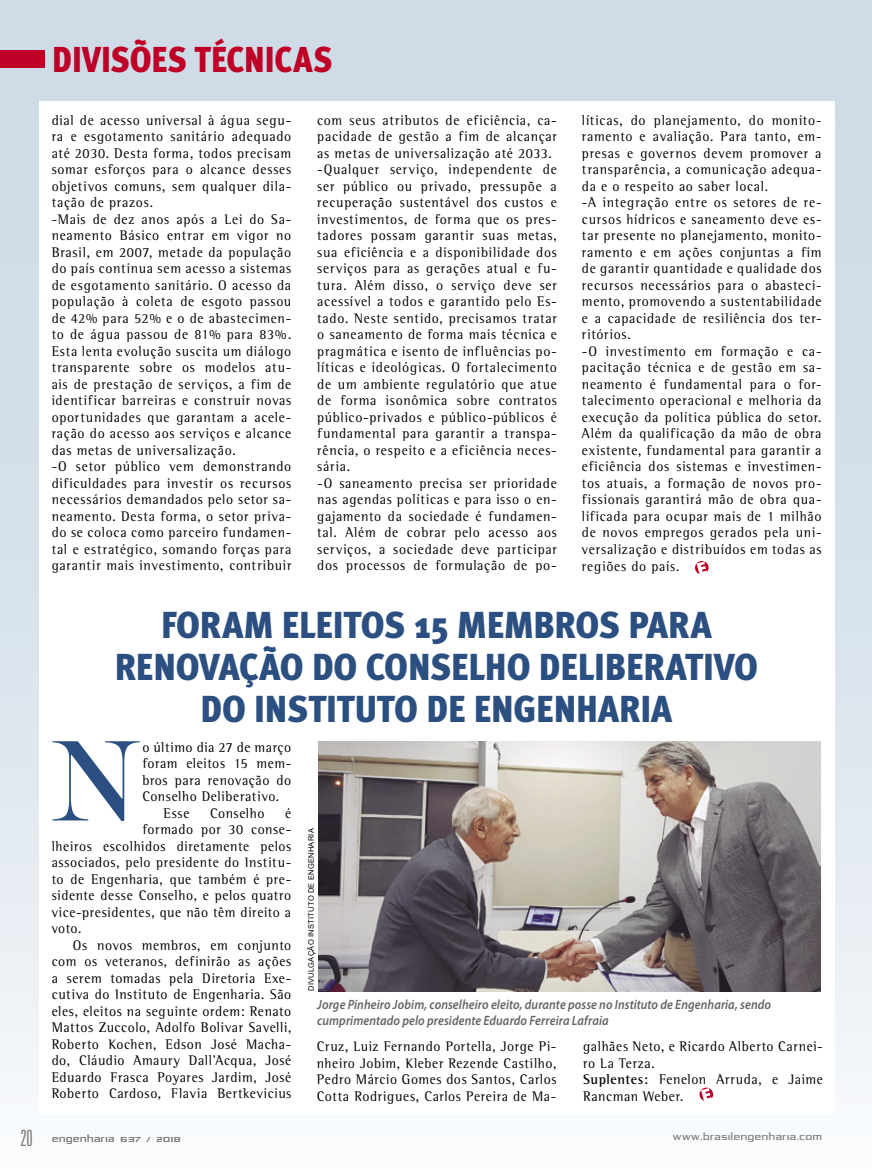
<style>
.page{position:relative;width:872px;height:1170px;background:#fff}
.page>*{position:absolute;margin:0;border:0;box-sizing:border-box;transform-origin:0 0}
.t1{font:900 37.5px/42px "Meta Cond";letter-spacing:-.005em;color:#2b4f80;text-align:center;scale:1.05 1}
.t2{font:900 36px "Meta Cond";color:#be0027}
.t3{font:300 ultra-condensed 22.5px "Univers";color:#7c7c7c}
.t4{font:14.25px/16.5px "Rotis Semi Serif";letter-spacing:.05em;color:#000;scale:.96 1}
.t5{font:italic 600 13.5px/16.5px "Myriad Pro";letter-spacing:.01em;color:#636363;scale:.9 1}
.t6{font:9px "Republika IV Exp";letter-spacing:.08em;color:#7c7c7c;scale:.85 1}
.t7{font:9px "Republika IV Exp";letter-spacing:.08em;color:#6f6f6f;scale:.85 1}
.t8{font:7.5px "Arial";letter-spacing:.035em;color:#000}
.s1{font-weight:700}
</style>
<div class="page">
<div style="left:0;top:0;width:872px;height:1169px;background:linear-gradient(to bottom,#c8d7e3,#f3f6f9)"></div>
<div style="left:39px;top:101px;width:795px;height:1012px;background:#fff"></div>
<div style="left:0;top:50px;width:44px;height:17px;background:#be0027"></div>
<svg style="left:695px;top:561px;width:13px;height:13px"></svg>
<svg style="left:699px;top:1087px;width:14px;height:13px"></svg>
<img style="left:318px;top:741px;width:502px;height:250px">
<svg style="left:52px;top:741px;width:88px;height:79px"></svg>
<h2 class="t2" style="left:52px;top:38px;width:282px">DIVISÕES TÉCNICAS</h2>
<p class="t4" style="left:52px;top:111px;width:251px">dial de acesso universal à água segu&shy;ra e esgotamento sanitário adequado até 2030. Desta forma, todos precisam somar esforços para o alcance desses objetivos comuns, sem qualquer dila&shy;tação de prazos.<br>-Mais de dez anos após a Lei do Sa&shy;neamento Básico entrar em vigor no Brasil, em 2007, metade da população do país continua sem acesso a sistemas de esgotamento sanitário. O acesso da população à coleta de esgoto passou de 42% para 52% e o de abastecimen&shy;to de água passou de 81% para 83%.<br>Esta lenta evolução suscita um diálogo transparente sobre os modelos atu&shy;ais de prestação de serviços, a fim de identificar barreiras e construir novas oportunidades que garantam a acele&shy;ração do acesso aos serviços e alcance das metas de universalização.<br>-O setor público vem demonstrando dificuldades para investir os recursos necessários demandados pelo setor sa&shy;neamento. Desta forma, o setor priva&shy;do se coloca como parceiro fundamen&shy;tal e estratégico, somando forças para garantir mais investimento, contribuir</p>
<p class="t4" style="left:317px;top:112px;width:251px">com seus atributos de eficiência, ca&shy;pacidade de gestão a fim de alcançar as metas de universalização até 2033. -Qualquer serviço, independente de ser público ou privado, pressupõe a recuperação sustentável dos custos e investimentos, de forma que os pres&shy;tadores possam garantir suas metas, sua eficiência e a disponibilidade dos serviços para as gerações atual e fu&shy;tura. Além disso, o serviço deve ser acessível a todos e garantido pelo Es&shy;tado. Neste sentido, precisamos tratar o saneamento de forma mais técnica e pragmática e isento de influências po&shy;líticas e ideológicas. O fortalecimento de um ambiente regulatório que atue de forma isonômica sobre contratos público-privados e público-públicos é fundamental para garantir a transpa&shy;rência, o respeito e a eficiência neces&shy;sária.<br>-O saneamento precisa ser prioridade nas agendas políticas e para isso o en&shy;gajamento da sociedade é fundamen&shy;tal. Além de cobrar pelo acesso aos serviços, a sociedade deve participar dos processos de formulação de po-</p>
<p class="t4" style="left:582px;top:112px;width:251px">líticas, do planejamento, do monito&shy;ramento e avaliação. Para tanto, em&shy;presas e governos devem promover a transparência, a comunicação adequa&shy;da e o respeito ao saber local.<br>-A integração entre os setores de re&shy;cursos hídricos e saneamento deve es&shy;tar presente no planejamento, monito&shy;ramento e em ações conjuntas a fim de garantir quantidade e qualidade dos recursos necessários para o abasteci&shy;mento, promovendo a sustentabilidade e a capacidade de resiliência dos ter&shy;ritórios.<br>-O investimento em formação e ca&shy;pacitação técnica e de gestão em sa&shy;neamento é fundamental para o for&shy;talecimento operacional e melhoria da execução da política pública do setor.<br>Além da qualificação da mão de obra existente, fundamental para garantir a eficiência dos sistemas e investimen&shy;tos atuais, a formação de novos pro&shy;fissionais garantirá mão de obra qua&shy;lificada para ocupar mais de 1 milhão de novos empregos gerados pela uni&shy;versalização e distribuídos em todas as regiões do país.</p>
<h1 class="t1" style="left:115px;top:603px;width:614px">FORAM ELEITOS 15 MEMBROS PARA<br>RENOVAÇÃO DO CONSELHO DELIBERATIVO<br>DO INSTITUTO DE ENGENHARIA</h1>
<p class="t4" style="left:142px;top:738px;width:157px">o último dia 27 de março</p>
<p class="t4" style="left:142px;top:755px;width:157px">foram eleitos 15 mem-</p>
<p class="t4" style="left:142px;top:771px;width:157px">bros para renovação do</p>
<p class="t4" style="left:142px;top:788px;width:144px">Conselho Deliberativo.</p>
<p class="t4" style="left:164px;top:804px;width:28px">Esse</p>
<p class="t4" style="left:210px;top:804px;width:58px">Conselho</p>
<p class="t4" style="left:285px;top:804px;width:8px">é</p>
<p class="t4" style="left:142px;top:821px;width:157px">formado por 30 conse-</p>
<p class="t4" style="left:52px;top:837px;width:251px">lheiros escolhidos diretamente pelos</p>
<p class="t4" style="left:52px;top:854px;width:251px">associados, pelo presidente do Institu-</p>
<p class="t4" style="left:52px;top:870px;width:251px">to de Engenharia, que também é pre-</p>
<p class="t4" style="left:52px;top:887px;width:251px">sidente desse Conselho, e pelos quatro</p>
<p class="t4" style="left:52px;top:903px;width:251px">vice-presidentes, que não têm direito a</p>
<p class="t4" style="left:52px;top:920px;width:33px">voto.</p>
<p class="t4" style="left:73px;top:936px;width:229px">Os novos membros, em conjunto</p>
<p class="t4" style="left:52px;top:953px;width:251px">com os veteranos, definirão as ações</p>
<p class="t4" style="left:52px;top:969px;width:251px">a serem tomadas pela Diretoria Exe-</p>
<p class="t4" style="left:52px;top:986px;width:251px">cutiva do Instituto de Engenharia. São</p>
<p class="t4" style="left:52px;top:1002px;width:251px">eles, eleitos na seguinte ordem: Renato</p>
<p class="t4" style="left:52px;top:1019px;width:251px">Mattos Zuccolo, Adolfo Bolivar Savelli,</p>
<p class="t4" style="left:52px;top:1035px;width:251px">Roberto Kochen, Edson José Macha-</p>
<p class="t4" style="left:52px;top:1052px;width:251px">do, Cláudio Amaury Dall’Acqua, José</p>
<p class="t4" style="left:52px;top:1068px;width:251px">Eduardo Frasca Poyares Jardim, José</p>
<p class="t4" style="left:52px;top:1085px;width:251px">Roberto Cardoso, Flavia Bertkevicius</p>
<p class="t8" style="left:306px;top:991px;width:164px;rotate:-90deg">DIVULGAÇÃO INSTITUTO DE ENGENHARIA</p>
<p class="t5" style="left:317px;top:995px;width:506px">Jorge Pinheiro Jobim, conselheiro eleito, durante posse no Instituto de Engenharia, sendo cumprimentado pelo presidente Eduardo Ferreira Lafraia</p>
<p class="t4" style="left:583px;top:1037px;width:251px">galhães Neto, e Ricardo Alberto Carnei&shy;ro La Terza.<br><span class="s1">Suplentes:</span> Fenelon Arruda, e Jaime<br>Rancman Weber.</p>
<p class="t4" style="left:317px;top:1037px;width:251px;text-align:justify">Cruz, Luiz Fernando Portella, Jorge Pi&shy;nheiro Jobim, Kleber Rezende Castilho, Pedro Márcio Gomes dos Santos, Carlos Cotta Rodrigues, Carlos Pereira de Ma-</p>
<h3 class="t3" style="left:20px;top:1126px;width:14px">20</h3>
<p class="t7" style="left:52px;top:1133px;width:153px">ENGENHARIA 637 / 2018</p>
<p class="t6" style="left:672px;top:1133px;width:177px">www.brasilengenharia.com</p>
<p class="t6" style="left:673px;top:1132px;width:177px">WWW.BRASILENGENHARIA.COM</p>
<p class="t7" style="left:51px;top:1134px;width:153px">engenharia 637 / 2018</p>
</div>
